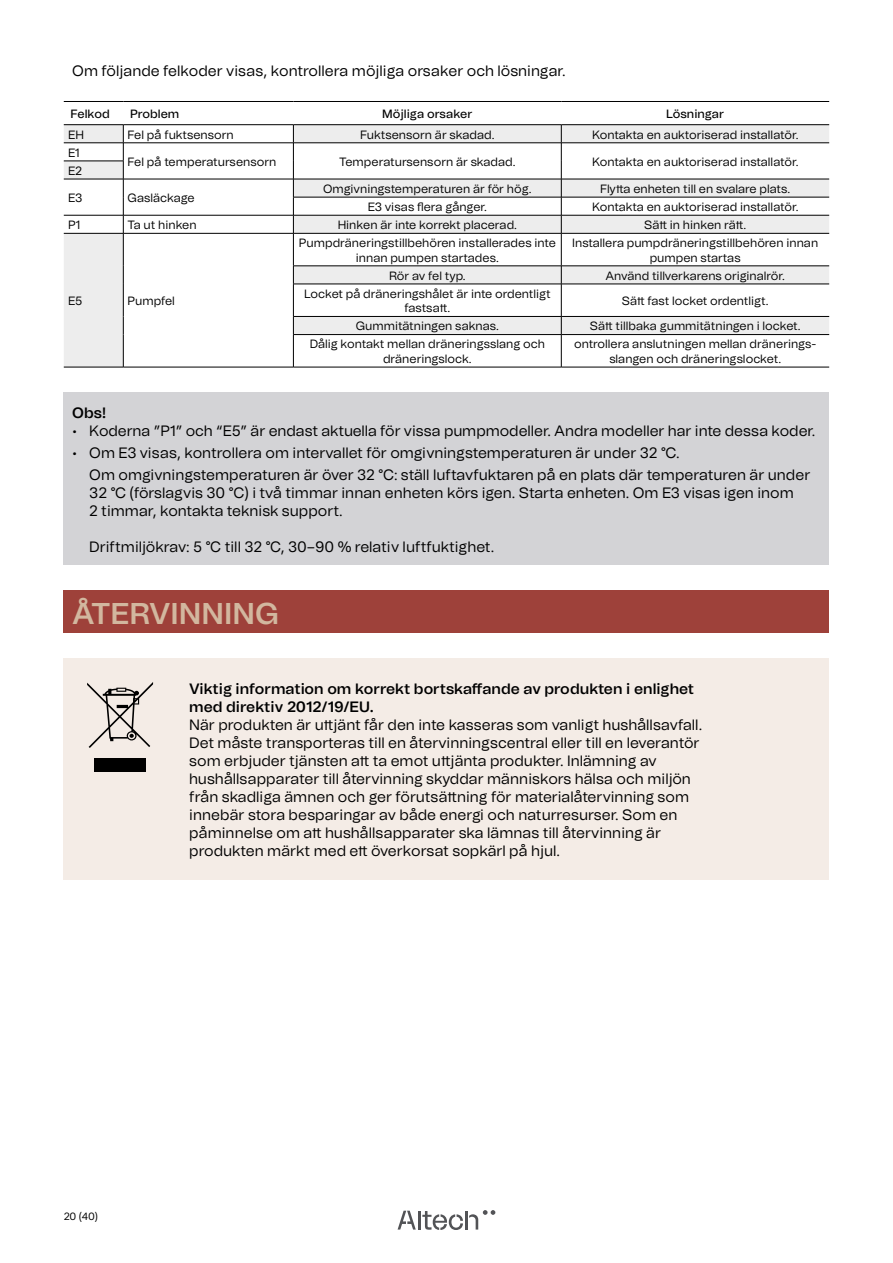
<style>
.page{position:relative;width:893px;height:1263px;background:#fff}
.page>*{position:absolute;margin:0;border:0;box-sizing:border-box;transform-origin:0 0}
.t1{font:600 30px "Tomato Grotesk";color:#d2b79f}
.t2{font:15px/18px "Tomato Grotesk";color:#000}
.t3{font:600 15px/18px "Tomato Grotesk";color:#000}
.t4{font:12px/14.4px "Tomato Grotesk";color:#000;text-align:center}
.t5{font:500 12px "Tomato Grotesk";color:#000}
.t6{font:10.5px "Tomato Grotesk";color:#000}
</style>
<div class="page">
<hr style="left:465px;top:1211px;width:3px;height:18px;background:#525356">
<svg style="left:398px;top:1211px;width:65px;height:19px"></svg>
<svg style="left:469px;top:1210px;width:26px;height:19px"></svg>
<div style="left:64px;top:658px;width:765px;height:221px;background:#f4ece6"></div>
<svg style="left:87px;top:682px;width:66px;height:66px"></svg>
<div style="left:94px;top:759px;width:52px;height:13px;background:#000"></div>
<div style="left:64px;top:393px;width:765px;height:172px;background:#d3d3d6"></div>
<div style="left:64px;top:590px;width:765px;height:43px;background:#9e413a"></div>
<div style="left:64px;top:234px;width:59px;height:133px;background:#ededed"></div>
<svg style="left:124px;top:234px;width:705px;height:133px"></svg>
<hr style="left:64px;top:233px;width:59px;height:1px;background:#000">
<hr style="left:123px;top:233px;width:170px;height:1px;background:#000">
<hr style="left:123px;top:233px;width:1px;height:33px;background:#000">
<hr style="left:293px;top:233px;width:268px;height:1px;background:#000">
<hr style="left:561px;top:233px;width:268px;height:1px;background:#000">
<hr style="left:561px;top:233px;width:1px;height:33px;background:#000">
<svg style="left:123px;top:266px;width:1px;height:18px"></svg>
<hr style="left:293px;top:266px;width:268px;height:1px;background:#000">
<hr style="left:561px;top:266px;width:268px;height:1px;background:#000">
<svg style="left:561px;top:266px;width:1px;height:18px"></svg>
<hr style="left:123px;top:284px;width:1px;height:32px;background:#000">
<hr style="left:293px;top:284px;width:268px;height:1px;background:#000">
<hr style="left:561px;top:284px;width:268px;height:1px;background:#000">
<hr style="left:561px;top:284px;width:1px;height:32px;background:#000">
<svg style="left:123px;top:316px;width:1px;height:19px"></svg>
<hr style="left:293px;top:316px;width:268px;height:1px;background:#000">
<hr style="left:561px;top:316px;width:268px;height:1px;background:#000">
<svg style="left:561px;top:317px;width:1px;height:17px"></svg>
<hr style="left:123px;top:335px;width:1px;height:32px;background:#000">
<hr style="left:293px;top:334px;width:268px;height:1px;background:#000">
<hr style="left:561px;top:334px;width:268px;height:1px;background:#000">
<hr style="left:561px;top:335px;width:1px;height:32px;background:#000">
<hr style="left:64px;top:367px;width:59px;height:1px;background:#000">
<hr style="left:123px;top:367px;width:170px;height:1px;background:#000">
<svg style="left:64px;top:101px;width:765px;height:132px"></svg>
<hr style="left:293px;top:233px;width:1px;height:33px;background:#000">
<svg style="left:293px;top:266px;width:1px;height:18px"></svg>
<hr style="left:293px;top:284px;width:1px;height:32px;background:#000">
<svg style="left:293px;top:317px;width:1px;height:17px"></svg>
<hr style="left:293px;top:335px;width:1px;height:32px;background:#000">
<hr style="left:293px;top:367px;width:268px;height:1px;background:#000">
<hr style="left:561px;top:367px;width:268px;height:1px;background:#000">
<p class="t2" style="left:72px;top:61px;width:493px">Om följande felkoder visas, kontrollera möjliga orsaker och lösningar.</p>
<p class="t5" style="left:71px;top:105px;width:41px">Felkod</p>
<p class="t5" style="left:130px;top:105px;width:51px">Problem</p>
<p class="t5" style="left:382px;top:105px;width:92px">Möjliga orsaker</p>
<p class="t5" style="left:666px;top:105px;width:59px">Lösningar</p>
<p class="t4" style="left:68px;top:127px;width:17px">EH</p>
<p class="t4" style="left:128px;top:127px;width:108px">Fel på fuktsensorn</p>
<p class="t4" style="left:360px;top:127px;width:134px">Fuktsensorn är skadad.</p>
<p class="t4" style="left:592px;top:127px;width:207px">Kontakta en auktoriserad installatör.</p>
<p class="t4" style="left:68px;top:145px;width:13px">E1</p>
<p class="t4" style="left:128px;top:154px;width:150px">Fel på temperatursensorn</p>
<p class="t4" style="left:339px;top:154px;width:177px">Temperatursensorn är skadad.</p>
<p class="t4" style="left:592px;top:154px;width:207px">Kontakta en auktoriserad installatör.</p>
<p class="t4" style="left:68px;top:163px;width:16px">E2</p>
<p class="t4" style="left:68px;top:190px;width:16px">E3</p>
<p class="t4" style="left:128px;top:190px;width:69px">Gasläckage</p>
<p class="t4" style="left:323px;top:181px;width:208px">Omgivningstemperaturen är för hög.</p>
<p class="t4" style="left:600px;top:181px;width:190px">Flytta enheten till en svalare plats.</p>
<p class="t4" style="left:368px;top:199px;width:119px">E3 visas flera gånger.</p>
<p class="t4" style="left:592px;top:199px;width:207px">Kontakta en auktoriserad installatör.</p>
<p class="t4" style="left:68px;top:217px;width:14px">P1</p>
<p class="t4" style="left:128px;top:217px;width:71px">Ta ut hinken</p>
<p class="t4" style="left:338px;top:217px;width:179px">Hinken är inte korrekt placerad.</p>
<p class="t4" style="left:644px;top:217px;width:102px">Sätt in hinken rätt.</p>
<p class="t4" style="left:68px;top:293px;width:16px">E5</p>
<p class="t4" style="left:128px;top:293px;width:49px">Pumpfel</p>
<p class="t4" style="left:299px;top:236px;width:259px">Pumpdräneringstillbehören installerades inte innan pumpen startades.</p>
<p class="t4" style="left:572px;top:236px;width:248px">Installera pumpdräneringstillbehören innan pumpen startas</p>
<p class="t4" style="left:389px;top:268px;width:77px">Rör av fel typ.</p>
<p class="t4" style="left:605px;top:268px;width:180px">Använd tillverkarens originalrör.</p>
<p class="t4" style="left:304px;top:286px;width:248px">Locket på dräneringshålet är inte ordentligt fastsatt.</p>
<p class="t4" style="left:622px;top:293px;width:147px">Sätt fast locket ordentligt.</p>
<p class="t4" style="left:356px;top:319px;width:143px">Gummitätningen saknas.</p>
<p class="t4" style="left:590px;top:319px;width:211px">Sätt tillbaka gummitätningen i locket.</p>
<p class="t4" style="left:310px;top:337px;width:237px">Dålig kontakt mellan dräneringsslang och dräneringslock.</p>
<p class="t4" style="left:574px;top:337px;width:244px">ontrollera anslutningen mellan dränerings&shy;slangen och dräneringslocket.</p>
<p class="t3" style="left:72px;top:403px;width:35px">Obs!</p>
<p class="t2" style="left:72px;top:421px;width:743px">• Koderna ”P1” och “E5” är endast aktuella för vissa pumpmodeller. Andra modeller har inte dessa koder.</p>
<p class="t2" style="left:89px;top:441px;width:722px;line-height:22.2px;text-indent:-17px">• Om E3 visas, kontrollera om intervallet för omgivningstemperaturen är under 32 °C.<br>Om omgivningstemperaturen är över 32 °C: ställ luftavfuktaren på en plats där temperaturen är under</p>
<p class="t2" style="left:89px;top:483px;width:706px">32 °C (förslagvis 30 °C) i två timmar innan enheten körs igen. Starta enheten. Om E3 visas igen inom<br>2 timmar, kontakta teknisk support.</p>
<p class="t2" style="left:89px;top:537px;width:405px">Driftmiljökrav: 5 °C till 32 °C, 30–90 % relativ luftfuktighet.</p>
<h1 class="t1" style="left:72px;top:591px;width:208px">ÅTERVINNING</h1>
<p class="t3" style="left:189px;top:679px;width:506px">Viktig information om korrekt bortskaffande av produkten i enlighet med direktiv 2012/19/EU.</p>
<p class="t2" style="left:189px;top:715px;width:513px">När produkten är uttjänt får den inte kasseras som vanligt hushållsavfall.<br>Det måste transporteras till en återvinningscentral eller till en leverantör som erbjuder tjänsten att ta emot uttjänta produkter. Inlämning av hushållsapparater till återvinning skyddar människors hälsa och miljön från skadliga ämnen och ger förutsättning för materialåtervinning som innebär stora besparingar av både energi och naturresurser. Som en påminnelse om att hushållsapparater ska lämnas till återvinning är produkten märkt med ett överkorsat sopkärl på hjul.</p>
<p class="t6" style="left:64px;top:1209px;width:36px">20 (40)</p>
</div>
